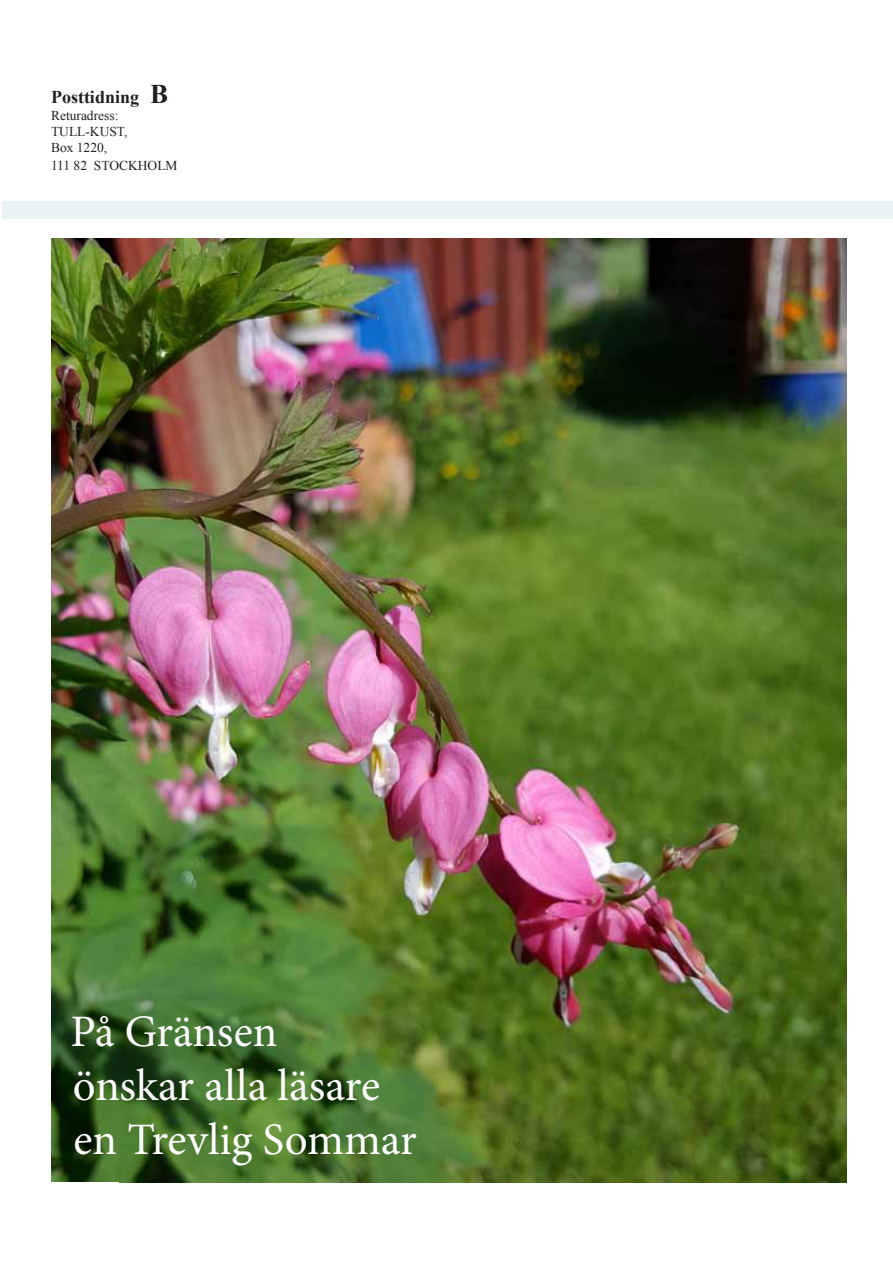
<style>
.page{position:relative;width:893px;height:1263px;background:#fff}
.page>*{position:absolute;margin:0;border:0;box-sizing:border-box;transform-origin:0 0}
.t1{font:45px/54px "Minion Pro";color:#fff}
.t2{font:700 18px "Times New Roman";color:#231f20}
.t3{font:13.5px/16.2px "Times New Roman";color:#231f20}
.s1{font-size:27px}
</style>
<div class="page">
<img style="left:51px;top:238px;width:795px;height:944px">
<div style="left:2px;top:201px;width:891px;height:18px;background:#e9f3f4"></div>
<h2 class="t2" style="left:51px;top:85px;width:119px">Posttidning <span class="s1">B</span></h2>
<p class="t3" style="left:51px;top:107px;width:78px">Returadress:<br>TULL-KUST,<br>Box 1220,</p>
<p class="t3" style="left:51px;top:157px;width:128px">111 82 STOCKHOLM</p>
<h1 class="t1" style="left:70px;top:1005px;width:348px">På Gränsen<br>önskar alla läsare en Trevlig Sommar</h1>
</div>
